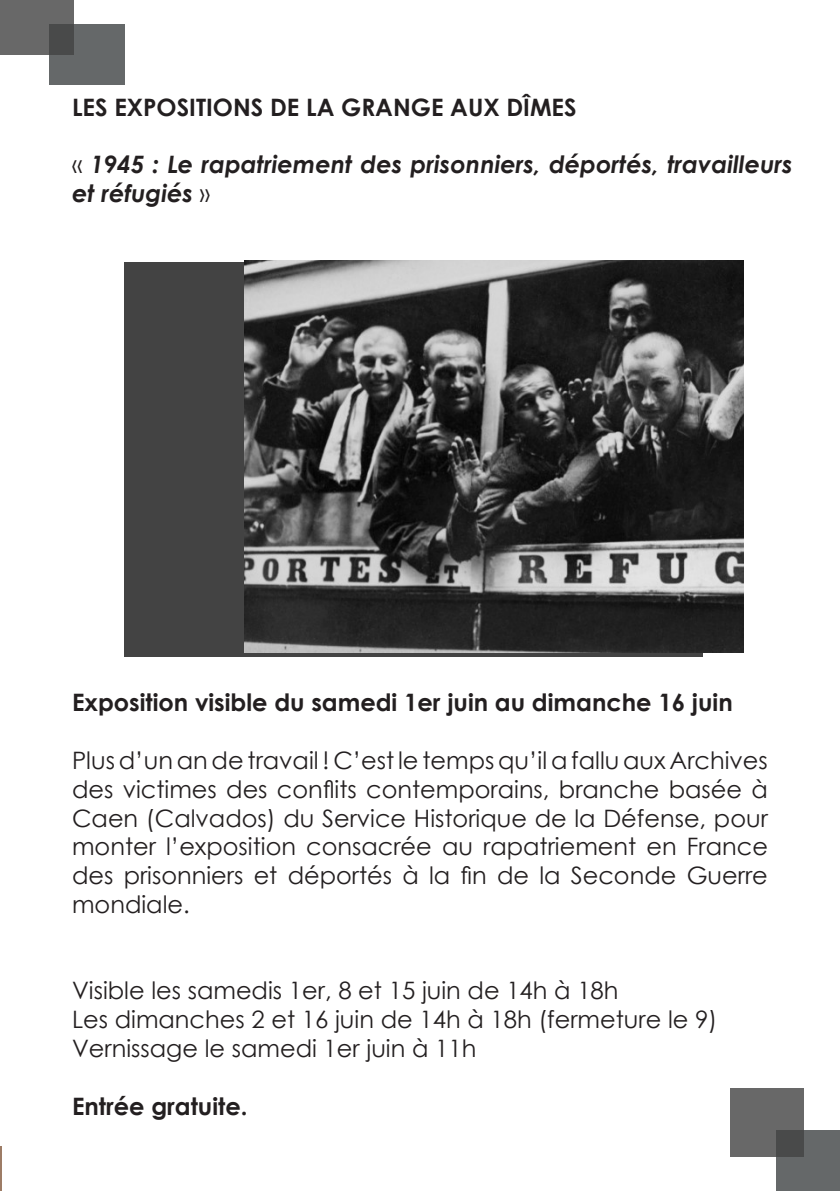
<style>
.page{position:relative;width:840px;height:1191px;background:#fff}
.page>*{position:absolute;margin:0;border:0;box-sizing:border-box;transform-origin:0 0}
.t1{font:24px/28.8px "Century Gothic";color:#231f20;text-align:justify}
.t2{font:700 24px "Century Gothic";color:#231f20}
.t3{font:italic 700 24px/28.8px "Century Gothic";color:#231f20}
.s1{font-weight:400;font-style:normal}
</style>
<div class="page">
<div style="left:124px;top:262px;width:578px;height:395px;background:#434343"></div>
<hr style="left:0;top:1146px;width:1px;height:45px;background:#81573a">
<div style="left:49px;top:25px;width:76px;height:60px;background:#656869"></div>
<svg style="left:0;top:0;width:74px;height:55px;background:#626262"></svg>
<div style="left:775px;top:1130px;width:64px;height:61px;background:#656869"></div>
<svg style="left:730px;top:1089px;width:73px;height:68px;background:#636363"></svg>
<img style="left:244px;top:260px;width:499px;height:392px">
<p class="t2" style="left:72px;top:89px;width:506px">LES EXPOSITIONS DE LA GRANGE AUX DÎMES</p>
<p class="t3" style="left:72px;top:149px;width:721px"><span class="s1">«</span> 1945 : Le rapatriement des prisonniers, déportés, travailleurs et réfugiés <span class="s1">»</span></p>
<p class="t2" style="left:72px;top:684px;width:661px">Exposition visible du samedi 1er juin au dimanche 16 juin</p>
<p class="t1" style="left:72px;top:745px;width:697px">Plus d’un an de travail ! C’est le temps qu’il a fallu aux Archives des victimes des conflits contemporains, branche basée à Caen (Calvados) du Service Historique de la Défense, pour monter l’exposition consacrée au rapatriement en France des prisonniers et déportés à la fin de la Seconde Guerre mondiale.</p>
<p class="t1" style="left:72px;top:976px;width:547px">Visible les samedis 1er, 8 et 15 juin de 14h à 18h</p>
<p class="t1" style="left:72px;top:1004px;width:646px">Les dimanches 2 et 16 juin de 14h à 18h (fermeture le 9)</p>
<p class="t1" style="left:72px;top:1033px;width:405px">Vernissage le samedi 1er juin à 11h</p>
<p class="t2" style="left:72px;top:1087px;width:177px">Entrée gratuite.</p>
</div>
